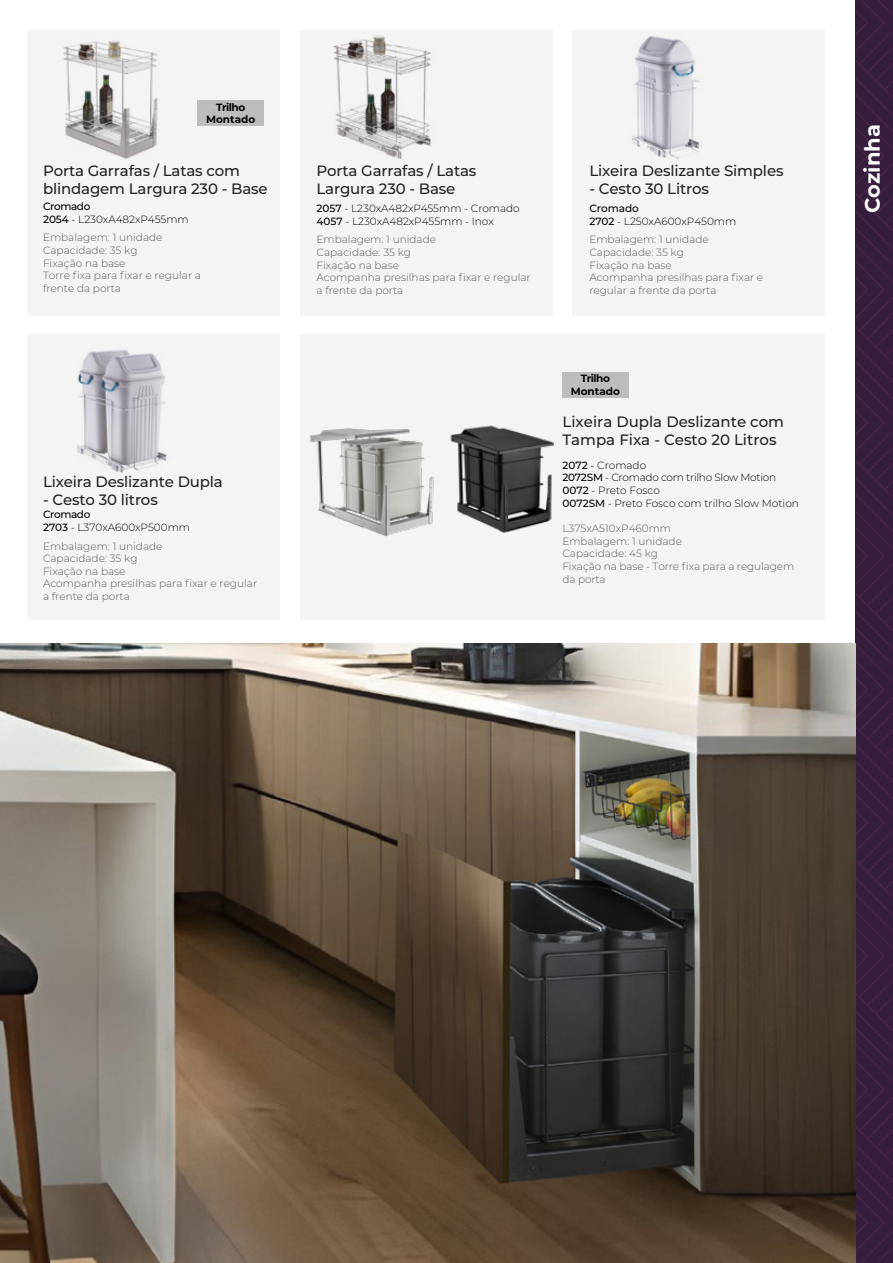
<style>
.page{position:relative;width:893px;height:1263px;background:#fff}
.page>*{position:absolute;margin:0;border:0;box-sizing:border-box;transform-origin:0 0}
.t1{font:700 21px "Montserrat";color:#fff}
.t2{font:500 15px/18px "Montserrat";letter-spacing:-.01em;color:#222323}
.t3{font:300 10.5px/12.6px "Montserrat";color:#5a5a5b}
.t4{font:300 10.5px/12.6px "Montserrat";letter-spacing:-.005em;color:#020304}
.t5{font:300 10.5px/12.6px "Montserrat";letter-spacing:-.005em;color:#020203}
.t6{font:700 10.5px/12.6px "Montserrat";color:#020203;text-align:center}
.s1{font-weight:500}
</style>
<div class="page">
<svg style="left:855px;top:0;width:38px;height:1261px;background:#371e3d"></svg>
<div style="left:28px;top:30px;width:252px;height:286px;background:#f5f4f4"></div>
<div style="left:28px;top:334px;width:252px;height:286px;background:#f5f4f4"></div>
<div style="left:300px;top:30px;width:252px;height:286px;background:#f5f4f4"></div>
<div style="left:300px;top:334px;width:525px;height:286px;background:#f5f4f4"></div>
<div style="left:572px;top:30px;width:253px;height:286px;background:#f5f4f4"></div>
<img style="left:63px;top:41px;width:95px;height:118px">
<img style="left:77px;top:349px;width:90px;height:124px">
<img style="left:333px;top:35px;width:98px;height:124px">
<img style="left:632px;top:36px;width:68px;height:123px">
<div style="left:198px;top:100px;width:66px;height:26px;background:#bbbdbf"></div>
<img style="left:310px;top:428px;width:124px;height:109px">
<img style="left:450px;top:425px;width:104px;height:108px">
<div style="left:562px;top:372px;width:67px;height:26px;background:#bbbdbf"></div>
<img style="left:0;top:644px;width:855px;height:619px">
<p class="t6" style="left:206px;top:100px;width:51px">Trilho<br>Montado</p>
<h2 class="t2" style="left:43px;top:161px;width:226px">Porta Garrafas / Latas com blindagem Largura 230 - Base</h2>
<p class="t5" style="left:43px;top:200px;width:147px"><span class="s1">Cromado<br>2054</span> - L230xA482xP455mm</p>
<p class="t3" style="left:43px;top:231px;width:159px">Embalagem: 1 unidade<br>Capacidade: 35 kg<br>Fixação na base<br>Torre fixa para fixar e regular a frente da porta</p>
<h2 class="t2" style="left:43px;top:472px;width:181px">Lixeira Deslizante Dupla</h2>
<h2 class="t2" style="left:43px;top:490px;width:116px">- Cesto 30 litros</h2>
<p class="t5" style="left:43px;top:508px;width:149px"><span class="s1">Cromado<br>2703</span> - L370xA600xP500mm</p>
<p class="t3" style="left:43px;top:539px;width:216px">Embalagem: 1 unidade<br>Capacidade: 35 kg<br>Fixação na base<br>Acompanha presilhas para fixar e regular a frente da porta</p>
<h2 class="t2" style="left:317px;top:161px;width:161px">Porta Garrafas / Latas<br>Largura 230 - Base</h2>
<h2 class="t2" style="left:589px;top:161px;width:196px">Lixeira Deslizante Simples</h2>
<h2 class="t2" style="left:589px;top:179px;width:121px">- Cesto 30 Litros</h2>
<p class="t4" style="left:317px;top:202px;width:205px"><span class="s1">2057</span> - L230xA482xP455mm - Cromado<br><span class="s1">4057</span> - L230xA482xP455mm - Inox</p>
<p class="t4" style="left:589px;top:202px;width:148px"><span class="s1">Cromado<br>2702</span> - L250xA600xP450mm</p>
<p class="t3" style="left:317px;top:233px;width:216px">Embalagem: 1 unidade<br>Capacidade: 35 kg<br>Fixação na base<br>Acompanha presilhas para fixar e regular a frente da porta</p>
<p class="t3" style="left:589px;top:233px;width:175px">Embalagem: 1 unidade<br>Capacidade: 35 kg<br>Fixação na base<br>Acompanha presilhas para fixar e regular a frente da porta</p>
<p class="t6" style="left:571px;top:372px;width:51px">Trilho<br>Montado</p>
<h2 class="t2" style="left:562px;top:412px;width:223px">Lixeira Dupla Deslizante com<br>Tampa Fixa - Cesto 20 Litros</h2>
<p class="t4" style="left:562px;top:458px;width:238px"><span class="s1">2072</span> - Cromado<br><span class="s1">2072SM</span> - Cromado com trilho Slow Motion<br><span class="s1">0072</span> - Preto Fosco<br><span class="s1">0072SM</span> - Preto Fosco com trilho Slow Motion</p>
<p class="t3" style="left:562px;top:522px;width:233px">L375xA510xP460mm<br>Embalagem: 1 unidade<br>Capacidade: 45 kg<br>Fixação na base - Torre fixa para a regulagem da porta</p>
<h1 class="t1" style="left:857px;top:213px;width:90px;rotate:-90deg">Cozinha</h1>
</div>
